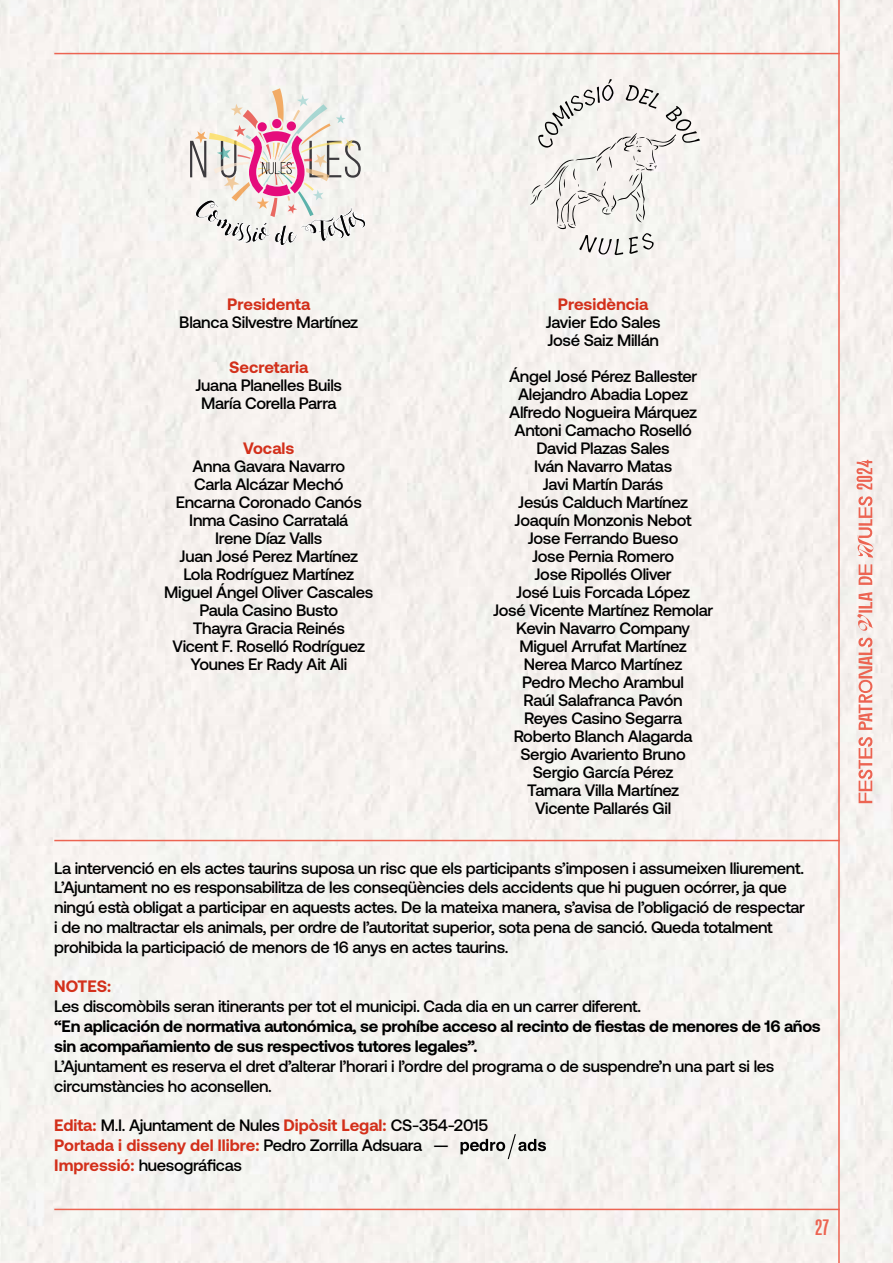
<style>
.page{position:relative;width:893px;height:1263px;background:#fff}
.page>*{position:absolute;margin:0;border:0;box-sizing:border-box;transform-origin:0 0}
.t1{font:500 16.5px/18px "Aeonik";letter-spacing:-.02em;color:#000}
.t2{font:700 16.5px/19.8px "Aeonik";letter-spacing:-.02em;color:#000}
.t3{font:700 16.5px "Aeonik";color:#d3301b}
.t4{font:500 16.5px "Tusker Grotesk 4500";color:#ec6452}
.s1{font-weight:700;color:#d3301b}
</style>
<div class="page">
<hr style="left:838px;top:0;width:2px;height:1263px;background:#ec6452">
<hr style="left:54px;top:53px;width:786px;height:1px;background:#ec6452">
<hr style="left:54px;top:1209px;width:786px;height:1px;background:#ec6452">
<svg style="left:856px;top:460px;width:18px;height:343px"></svg>
<svg style="left:190px;top:88px;width:176px;height:158px"></svg>
<svg style="left:530px;top:79px;width:170px;height:176px"></svg>
<hr style="left:54px;top:840px;width:786px;height:1px;background:#ec6452">
<svg style="left:460px;top:1134px;width:86px;height:25px"></svg>
<p class="t3" style="left:227px;top:295px;width:85px">Presidenta</p>
<p class="t1" style="left:179px;top:313px;width:181px">Blanca Silvestre Martínez</p>
<p class="t3" style="left:229px;top:358px;width:81px">Secretaria</p>
<p class="t1" style="left:195px;top:376px;width:148px;text-align:center">Juana Planelles Buils<br>María Corella Parra</p>
<p class="t3" style="left:243px;top:439px;width:53px">Vocals</p>
<p class="t1" style="left:164px;top:457px;width:211px;text-align:center">Anna Gavara Navarro<br>Carla Alcázar Mechó<br>Encarna Coronado Canós<br>Inma Casino Carratalá<br>Irene Díaz Valls<br>Juan José Perez Martínez<br>Lola Rodríguez Martínez<br>Miguel Ángel Oliver Cascales<br>Paula Casino Busto<br>Thayra Gracia Reinés<br>Vicent F. Roselló Rodríguez<br>Younes Er Rady Ait Ali</p>
<p class="t3" style="left:558px;top:295px;width:92px">Presidència</p>
<p class="t1" style="left:546px;top:313px;width:116px">Javier Edo Sales<br>José Saiz Millán</p>
<p class="t1" style="left:493px;top:367px;width:222px;text-align:center">Ángel José Pérez Ballester<br>Alejandro Abadia Lopez<br>Alfredo Nogueira Márquez<br>Antoni Camacho Roselló<br>David Plazas Sales<br>Iván Navarro Matas<br>Javi Martín Darás<br>Jesús Calduch Martínez<br>Joaquín Monzonis Nebot<br>Jose Ferrando Bueso<br>Jose Pernia Romero<br>Jose Ripollés Oliver<br>José Luis Forcada López<br>José Vicente Martínez Remolar<br>Kevin Navarro Company<br>Miguel Arrufat Martínez<br>Nerea Marco Martínez<br>Pedro Mecho Arambul<br>Raúl Salafranca Pavón<br>Reyes Casino Segarra<br>Roberto Blanch Alagarda<br>Sergio Avariento Bruno<br>Sergio García Pérez<br>Tamara Villa Martínez<br>Vicente Pallarés Gil</p>
<p class="t1" style="left:54px;top:858px;width:752px;line-height:19.8px">La intervenció en els actes taurins suposa un risc que els participants s’imposen i assumeixen lliurement.<br>L’Ajuntament no es responsabilitza de les conseqüències dels accidents que hi puguen ocórrer, ja que ningú està obligat a participar en aquests actes. De la mateixa manera, s’avisa de l’obligació de respectar i de no maltractar els animals, per ordre de l’autoritat superior, sota pena de sanció. Queda totalment prohibida la participació de menors de 16 anys en actes taurins.</p>
<p class="t3" style="left:54px;top:977px;width:58px">NOTES:</p>
<p class="t1" style="left:54px;top:997px;width:588px">Les discomòbils seran itinerants per tot el municipi. Cada dia en un carrer diferent.</p>
<p class="t2" style="left:54px;top:1016px;width:768px">“En aplicación de normativa autonómica, se prohíbe acceso al recinto de fiestas de menores de 16 años sin acompañamiento de sus respectivos tutores legales”.</p>
<p class="t1" style="left:54px;top:1056px;width:722px;line-height:19.8px">L’Ajuntament es reserva el dret d’alterar l’horari i l’ordre del programa o de suspendre’n una part si les circumstàncies ho aconsellen.</p>
<p class="t1" style="left:54px;top:1115px;width:435px;line-height:19.8px"><span class="s1">Edita:</span> M.I. Ajuntament de Nules <span class="s1">Dipòsit Legal:</span> CS-354-2015<br><span class="s1">Portada i disseny del llibre:</span> Pedro Zorrilla Adsuara —<br><span class="s1">Impressió:</span> huesográficas</p>
<p class="t4" style="left:815px;top:1218px;width:16px">27</p>
</div>
